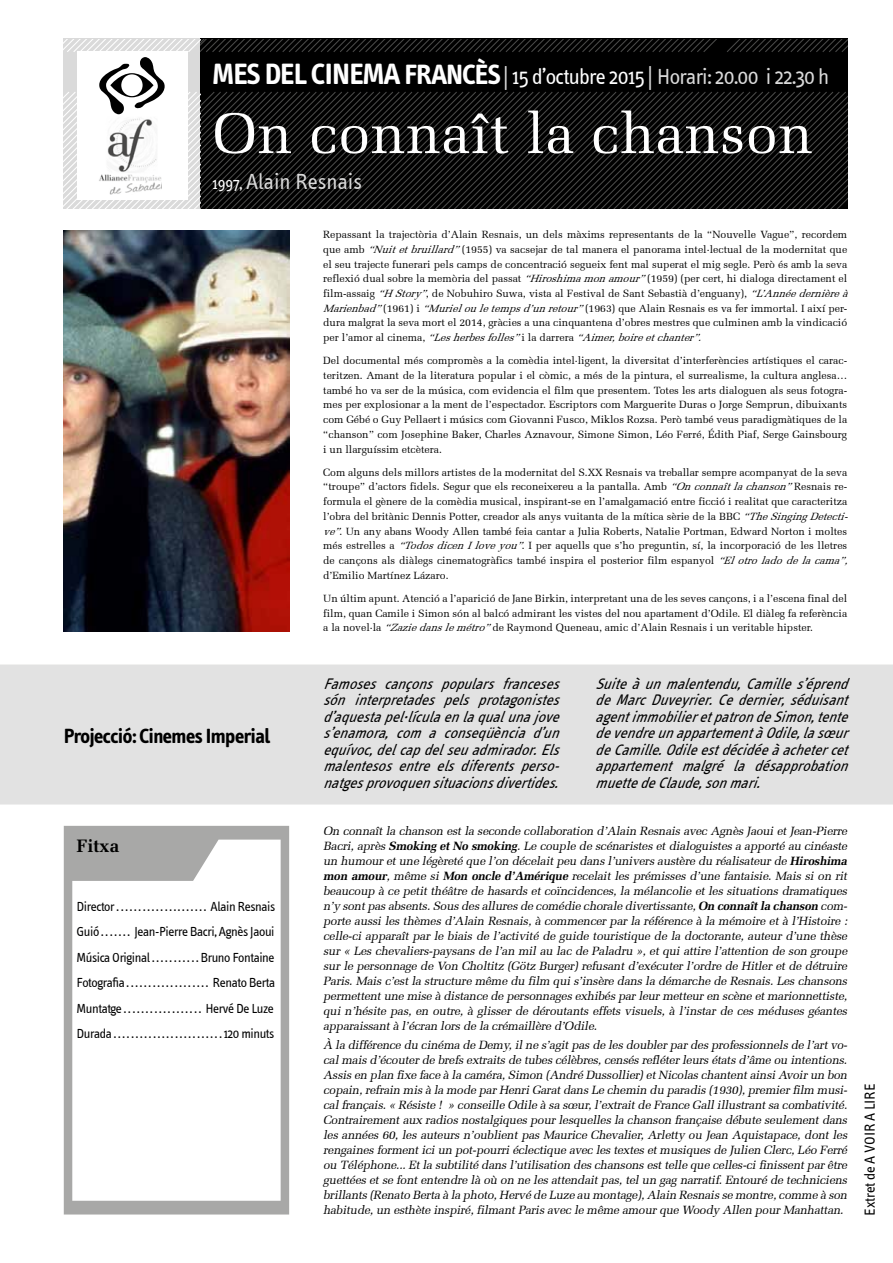
<style>
.page{position:relative;width:893px;height:1263px;background:#fff}
.page>*{position:absolute;margin:0;border:0;box-sizing:border-box;transform-origin:0 0}
.t1{font:57px "Melior";letter-spacing:.01em;color:#fff}
.t2{font:22.5px "Info Text";letter-spacing:-.03em;color:#dadada}
.t3{font:22.5px "Info Text";color:#dadada}
.t4{font:700 21px "Info Text";letter-spacing:-.03em;color:#000}
.t5{font:700 18px "Melior";color:#000}
.t6{font:italic 15.75px/16.5px "Info Text";color:#000;text-align:justify}
.t7{font:15px "Info Text";letter-spacing:-.01em;color:#000}
.t8{font:13.5px/25.5px "Info Text";letter-spacing:-.03em;color:#000;text-align:justify}
.t9{font:italic 12px/15px "Melior";letter-spacing:-.02em;color:#000;text-align:justify}
.t10{font:10.5px/14.7px "Melior";color:#000}
.s1{font-weight:700;font-size:30px;color:#fff}
.s2{font-weight:700;font-size:28.5px;color:#fff}
.s3{font-size:24px}
.s4{color:#fff}
.s5{font-size:16.5px;color:#fff}
.s6{font-style:italic}
.s7{font-weight:700}
</style>
<div class="page">
<div style="left:0;top:664px;width:893px;height:140px;background:#e2e2e2"></div>
<img style="left:64px;top:230px;width:225px;height:401px">
<svg style="left:64px;top:826px;width:225px;height:388px"></svg>
<svg style="left:64px;top:40px;width:783px;height:168px;background:#333332"></svg>
<h2 class="t2" style="left:213px;top:64px;width:618px"><span class="s1">MES DEL CINEMA</span> <span class="s2">FRANCÈS</span><span class="s3">|</span> <span class="s4">15 d’octubre 2015</span><span class="s3">|</span> Horari: 20.00 i 22.30 h</h2>
<h1 class="t1" style="left:213px;top:100px;width:602px">On connaît la chanson</h1>
<h2 class="t3" style="left:213px;top:169px;width:151px"><span class="s5">1997,</span> Alain Resnais</h2>
<p class="t10" style="left:323px;top:227px;width:530px">Repassant la trajectòria d’Alain Resnais, un dels màxims representants de la “Nouvelle Vague”, recordem que amb <span class="s6">“Nuitetbruillard”</span>(1955) va sacsejar de tal manera el panorama intel·lectual de la modernitat que el seu trajecte funerari pels camps de concentració segueix fent mal superat el mig segle. Però és amb la seva reflexió dual sobre la memòria del passat <span class="s6">“Hiroshimamonamour”</span>(1959) (per cert, hi dialoga directament el film-assaig <span class="s6">“HStory”</span>, de Nobuhiro Suwa, vista al Festival de Sant Sebastià d’enguany), <span class="s6">“L’Annéedernièreà Marienbad”</span>(1961) i <span class="s6">“Murielouletempsd’unretour”</span>(1963) que Alain Resnais es va fer immortal. I així per&shy;dura malgrat la seva mort el 2014, gràcies a una cinquantena d’obres mestres que culminen amb la vindicació p e r l ’ a m o r a l c i n e m a , <span class="s6">“Lesherbesfolles”</span>i l a d a r r e r a <span class="s6">“Aimer,boireetchanter”.</span></p>
<p class="t10" style="left:323px;top:353px;width:526px;text-align:justify">Del documental més compromès a la comèdia intel·ligent, la diversitat d’interferències artístiques el carac&shy;teritzen. Amant de la literatura popular i el còmic, a més de la pintura, el surrealisme, la cultura anglesa… també ho va ser de la música, com evidencia el film que presentem. Totes les arts dialoguen als seus fotogra&shy;mes per explosionar a la ment de l’espectador. Escriptors com Marguerite Duras o Jorge Semprun, dibuixants com Gébé o Guy Pellaert i músics com Giovanni Fusco, Miklos Rozsa. Però també veus paradigmàtiques de la “chanson” com Josephine Baker, Charles Aznavour, Simone Simon, Léo Ferré, Édith Piaf, Serge Gainsbourg i un llarguíssim etcètera.</p>
<p class="t10" style="left:323px;top:465px;width:530px">Com alguns dels millors artistes de la modernitat del S.XX Resnais va treballar sempre acompanyat de la seva “troupe” d’actors fidels. Segur que els reconeixereu a la pantalla. Amb <span class="s6">“Onconnaîtlachanson”</span>Resnais re&shy;formula el gènere de la comèdia musical, inspirant-se en l’amalgamació entre ficció i realitat que caracteritza l’obra del britànic Dennis Potter, creador als anys vuitanta de la mítica sèrie de la BBC <span class="s6">“TheSingingDetecti&shy;ve”</span>. Un any abans Woody Allen també feia cantar a Julia Roberts, Natalie Portman, Edward Norton i moltes més estrelles a <span class="s6">“TodosdicenIloveyou”</span>. I per aquells que s’ho preguntin, sí, la incorporació de les lletres de cançons als diàlegs cinematogràfics també inspira el posterior film espanyol <span class="s6">“Elotroladodelacama”, </span>d’Emilio Martínez Lázaro.</p>
<p class="t10" style="left:323px;top:591px;width:526px;text-align:justify">Un últim apunt. Atenció a l’aparició de Jane Birkin, interpretant una de les seves cançons, i a l’escena final del film, quan Camile i Simon són al balcó admirant les vistes del nou apartament d’Odile. El diàleg fa referència a la novel·la <span class="s6">“Zaziedanslemétro”</span>de Raymond Queneau, amic d’Alain Resnais i un veritable hipster.</p>
<h3 class="t4" style="left:64px;top:724px;width:208px">Projecció: Cinemes Imperial</h3>
<h3 class="t5" style="left:77px;top:835px;width:45px">Fitxa</h3>
<p class="t8" style="left:77px;top:893px;width:200px">Director . . . . . . . . . . . . . . . . . . . . Alain Resnais Guió . . . . . . . Jean-Pierre Bacri, Agnès Jaoui Música Original . . . . . . . . . . . Bruno Fontaine Fotografia . . . . . . . . . . . . . . . . . . . Renato Berta Muntatge .................. Hervé De Luze Durada ......................... 120 minuts</p>
<p class="t6" style="left:323px;top:676px;width:243px">Famoses cançons populars franceses són interpretades pels protagonistes d’aquestapel·lículaenlaqualunajove s’enamora, com a conseqüència d’un equívoc,delcapdelseuadmirador. Els malentesosentreelsdiferentsperso&shy;natgesprovoquensituacionsdivertides.</p>
<p class="t6" style="left:595px;top:676px;width:260px">Suiteàunmalentendu,Camilles’éprend deMarcDuveyrier. Cedernier,séduisant agentimmobilieretpatrondeSimon,tente devendreunappartementàOdile,lasœur deCamille. Odileestdécidéeàachetercet appartement malgré la désapprobation muettedeClaude,sonmari.</p>
<p class="t9" style="left:323px;top:823px;width:528px">On connaîtla chanson estla seconde collaboration d’Alain Resnais avec Agnès JaouietJean-Pierre Bacri,après <span class="s7">Smoking etNo smoking</span>.Le couple de scénaristes etdialoguistes a apporté au cinéaste un humouretune légèreté que l’on décelaitpeu dans l’univers austère du réalisateurde <span class="s7">Hiroshima mon amour</span>, même si <span class="s7">Mon oncle d’Amérique</span> recelait les prémisses d’une fantaisie. Mais si on rit beaucoup à ce petit théâtre de hasards et coïncidences, la mélancolie et les situations dramatiques n’y sontpas absents.Sous des allures de comédie chorale divertissante,<span class="s7">On connaîtla chanson</span> com&shy;porte aussi les thèmes d’Alain Resnais, à commencer par la référence à la mémoire et à l’Histoire : celle-ci apparaît par le biais de l’activité de guide touristique de la doctorante, auteur d’une thèse sur « Les chevaliers-paysans de l’an mil au lac de Paladru », et qui attire l’attention de son groupe sur le personnage de Von Choltitz (Götz Burger) refusant d’exécuter l’ordre de Hitler et de détruire Paris.Mais c’estla structure même du film quis’insère dans la démarche de Resnais.Les chansons permettentune mise à distance de personnages exhibés parleurmetteuren scène etmarionnettiste, qui n’hésite pas, en outre, à glisser de déroutants effets visuels, à l’instar de ces méduses géantes apparaissantà l’écran lors de la crémaillère d’Odile.</p>
<p class="t9" style="left:323px;top:1037px;width:528px">À la différence du cinéma de Demy,ilne s’agitpas de les doublerpardes professionnels de l’artvo&shy;calmais d’écouterde brefs extraits de tubes célèbres,censés refléterleurs états d’âme ou intentions.<br>Assis en plan fixe face à la caméra,Simon (André Dussollier)etNicolas chantentainsiAvoirun bon copain,refrain mis à la mode parHenriGaratdans Le chemin du paradis (1930),premierfilm musi&shy;calfrançais.« Résiste ! » conseille Odile à sa sœur,l’extraitde France Gallillustrantsa combativité.<br>Contrairementaux radios nostalgiques pourlesquelles la chanson française débute seulementdans les années 60, les auteurs n’oublient pas Maurice Chevalier, Arletty ou Jean Aquistapace, dont les rengaines formenticiun pot-pourriéclectique avec les textes etmusiques de Julien Clerc,Léo Ferré ou Téléphone...Etla subtilité dans l’utilisation des chansons esttelle que celles-cifinissentparêtre guettées etse fontentendre là où on ne les attendaitpas,telun gag narratif.Entouré de techniciens brillants (Renato Berta à la photo,Hervé de Luze au montage),Alain Resnais se montre,comme à son habitude,un esthète inspiré,filmantParis avec le même amourque Woody Allen pourManhattan.</p>
<h3 class="t7" style="left:861px;top:1216px;width:133px;rotate:-90deg">Extret de A VOIR A LIRE</h3>
</div>
